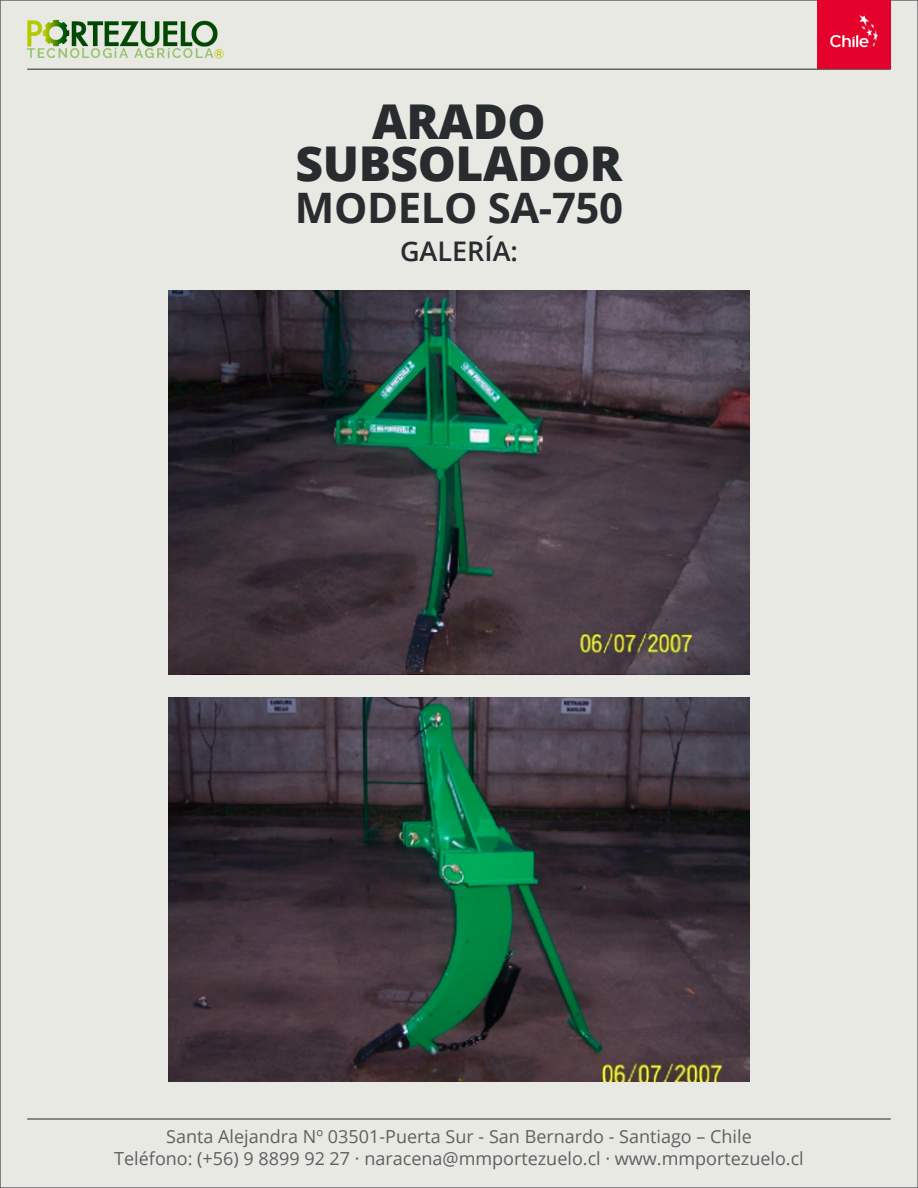
<style>
.page{position:relative;width:918px;height:1188px;background:#fff}
.page>*{position:absolute;margin:0;border:0;box-sizing:border-box;transform-origin:0 0}
.t1{font:800 48px "Open Sans";letter-spacing:-.01em;color:#292c2f}
.t2{font:700 42px "Open Sans";letter-spacing:-.01em;color:#292c2f}
.t3{font:600 27px "Open Sans";color:#292c2f}
.t4{font:18px/21.6px "Open Sans";color:#5d6161;text-align:center}
</style>
<div class="page">
<div style="left:0;top:0;width:918px;height:1188px;background:#e9e9e3;border:2px solid #666"></div>
<hr style="left:27px;top:1118px;width:864px;height:2px;background:#666">
<hr style="left:27px;top:68px;width:864px;height:2px;background:#666">
<img style="left:26px;top:19px;width:198px;height:40px">
<img style="left:818px;top:0;width:73px;height:69px">
<img style="left:168px;top:291px;width:582px;height:383px">
<img style="left:168px;top:698px;width:582px;height:383px">
<p class="t1" style="left:372px;top:85px;width:175px">ARADO</p>
<p class="t1" style="left:296px;top:127px;width:328px">SUBSOLADOR</p>
<p class="t2" style="left:295px;top:178px;width:330px">MODELO SA-750</p>
<p class="t3" style="left:400px;top:233px;width:119px">GALERÍA:</p>
<p class="t4" style="left:114px;top:1125px;width:691px">Santa Alejandra Nº 03501-Puerta Sur - San Bernardo - Santiago – Chile<br>Teléfono: (+56) 9 8899 92 27 · naracena@mmportezuelo.cl · www.mmportezuelo.cl</p>
</div>
